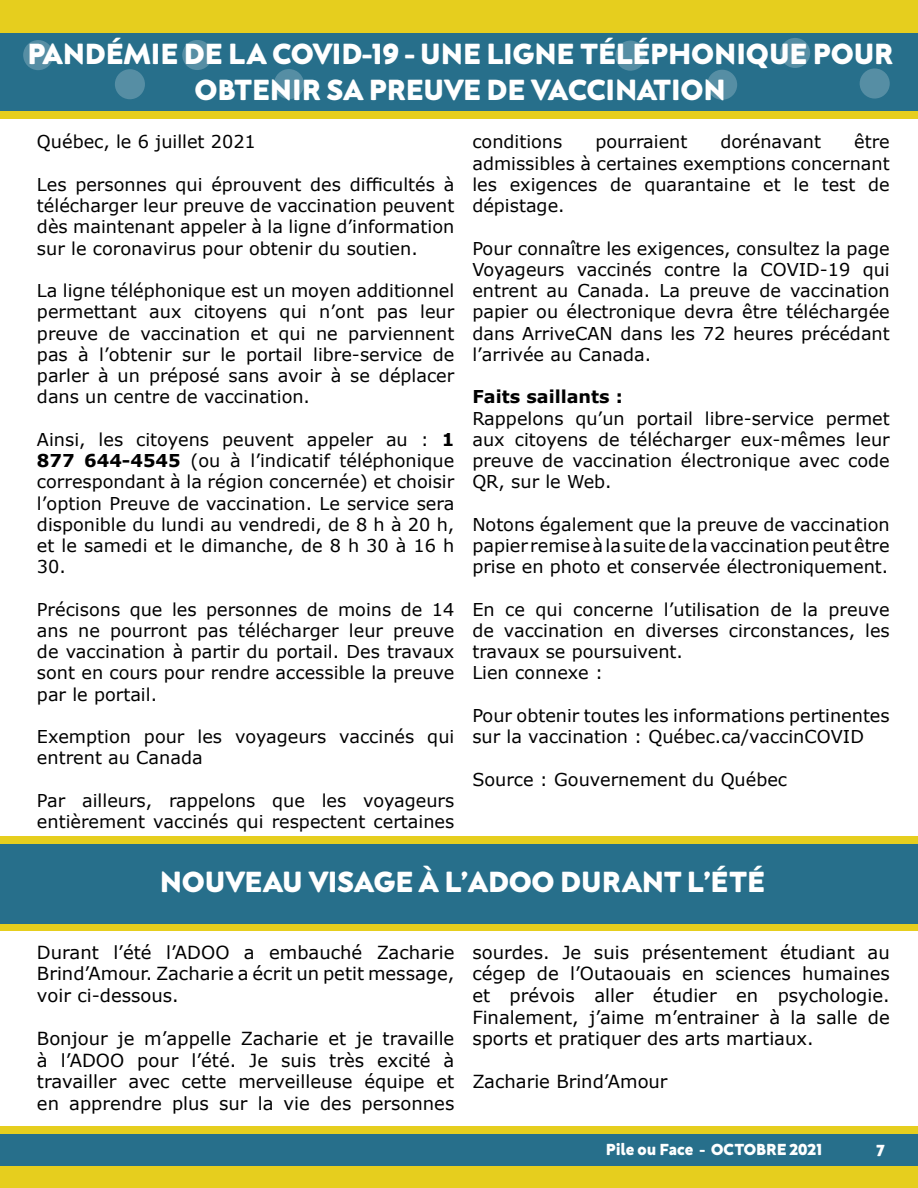
<style>
.page{position:relative;width:918px;height:1188px;background:#fff}
.page>*{position:absolute;margin:0;border:0;box-sizing:border-box;transform-origin:0 0}
.t1{font:800 30px/36px "Neufreit";color:#fff;text-align:center}
.t2{font:18px/21.6px "Verdana";color:#000;text-align:justify}
.t3{font:17.7px/21.3px "Verdana";color:#000;text-align:justify}
.t4{font:700 17.7px "Verdana";color:#000}
.t5{font:800 16.5px "Neufreit";color:#fff}
.s1{font-weight:700}
</style>
<div class="page">
<div style="left:0;top:1134px;width:918px;height:33px;background:#276f8b"></div>
<div style="left:0;top:1127px;width:918px;height:7px;background:#e6ce1e"></div>
<div style="left:0;top:1167px;width:918px;height:21px;background:#e6ce1e"></div>
<div style="left:0;top:32px;width:918px;height:79px;background:#276f8b"></div>
<div style="left:0;top:112px;width:918px;height:7px;background:#e6ce1e"></div>
<div style="left:0;top:923px;width:918px;height:7px;background:#e6ce1e"></div>
<div style="left:0;top:843px;width:918px;height:81px;background:#276f8b"></div>
<div style="left:0;top:836px;width:918px;height:7px;background:#e6ce1e"></div>
<div style="left:0;top:0;width:918px;height:32px;background:#e6ce1e"></div>
<div style="left:859px;top:68px;width:31px;height:31px;background:#568ea4;border-radius:50%"></div>
<div style="left:780px;top:38px;width:30px;height:30px;background:#568ea4;border-radius:50%"></div>
<div style="left:615px;top:40px;width:31px;height:31px;background:#568ea4;border-radius:50%"></div>
<div style="left:707px;top:69px;width:30px;height:31px;background:#568ea4;border-radius:50%"></div>
<div style="left:182px;top:40px;width:31px;height:30px;background:#568ea4;border-radius:50%"></div>
<div style="left:274px;top:69px;width:30px;height:30px;background:#568ea4;border-radius:50%"></div>
<div style="left:23px;top:40px;width:31px;height:30px;background:#568ea4;border-radius:50%"></div>
<div style="left:115px;top:69px;width:30px;height:31px;background:#568ea4;border-radius:50%"></div>
<h1 class="t1" style="left:28px;top:35px;width:867px">PANDÉMIE DE LA COVID-19 - UNE LIGNE TÉLÉPHONIQUE POUR<br>OBTENIR SA PREUVE DE VACCINATION</h1>
<p class="t3" style="left:37px;top:131px;width:220px">Québec, le 6 juillet 2021</p>
<p class="t3" style="left:37px;top:174px;width:419px">Les personnes qui éprouvent des difficultés à télécharger leur preuve de vaccination peuvent dès maintenant appeler à la ligne d’information sur le coronavirus pour obtenir du soutien.</p>
<p class="t3" style="left:37px;top:280px;width:419px">La ligne téléphonique est un moyen additionnel permettant aux citoyens qui n’ont pas leur preuve de vaccination et qui ne parviennent pas à l’obtenir sur le portail libre-service de parler à un préposé sans avoir à se déplacer dans un centre de vaccination.</p>
<p class="t3" style="left:37px;top:429px;width:419px">Ainsi, les citoyens peuvent appeler au : <span class="s1">1<br>877 644-4545</span> (ou à l’indicatif téléphonique correspondant à la région concernée) et choisir l’option Preuve de vaccination. Le service sera disponible du lundi au vendredi, de 8 h à 20 h, et le samedi et le dimanche, de 8 h 30 à 16 h 30.</p>
<p class="t3" style="left:37px;top:598px;width:419px">Précisons que les personnes de moins de 14 ans ne pourront pas télécharger leur preuve de vaccination à partir du portail. Des travaux sont en cours pour rendre accessible la preuve par le portail.</p>
<p class="t3" style="left:37px;top:726px;width:419px">Exemption pour les voyageurs vaccinés qui entrent au Canada</p>
<p class="t3" style="left:37px;top:790px;width:419px">Par ailleurs, rappelons que les voyageurs entièrement vaccinés qui respectent certaines</p>
<p class="t3" style="left:472px;top:131px;width:419px;text-indent:382px">être admissibles à certaines exemptions concernant les exigences de quarantaine et le test de dépistage.</p>
<p class="t3" style="left:472px;top:237px;width:419px">Pour connaître les exigences, consultez la page Voyageurs vaccinés contre la COVID-19 qui entrent au Canada. La preuve de vaccination papier ou électronique devra être téléchargée dans ArriveCAN dans les 72 heures précédant l’arrivée au Canada.</p>
<p class="t4" style="left:472px;top:384px;width:152px">Faits saillants :</p>
<p class="t3" style="left:472px;top:407px;width:419px">Rappelons qu’un portail libre-service permet aux citoyens de télécharger eux-mêmes leur preuve de vaccination électronique avec code QR, sur le Web.</p>
<p class="t3" style="left:472px;top:514px;width:419px">Notons également que la preuve de vaccination papier remise à la suite de la vaccination peut être prise en photo et conservée électroniquement.</p>
<p class="t3" style="left:472px;top:598px;width:419px;text-align:left">En ce qui concerne l’utilisation de la preuve de vaccination en diverses circonstances, les travaux se poursuivent.<br>Lien connexe :</p>
<p class="t3" style="left:472px;top:705px;width:419px">Pour obtenir toutes les informations pertinentes sur la vaccination : Québec.ca/vaccinCOVID</p>
<p class="t3" style="left:472px;top:768px;width:316px">Source : Gouvernement du Québec</p>
<p class="t3" style="left:472px;top:131px;width:92px">conditions</p>
<p class="t3" style="left:595px;top:131px;width:93px">pourraient</p>
<p class="t3" style="left:721px;top:131px;width:102px">dorénavant</p>
<h1 class="t1" style="left:160px;top:863px;width:606px">NOUVEAU VISAGE À L’ADOO DURANT L’ÉTÉ</h1>
<p class="t2" style="left:37px;top:941px;width:419px">Durant l’été l’ADOO a embauché Zacharie Brind’Amour. Zacharie a écrit un petit message, voir ci-dessous.</p>
<p class="t2" style="left:37px;top:1028px;width:419px">Bonjour je m’appelle Zacharie et je travaille à l’ADOO pour l’été. Je suis très excité à travailler avec cette merveilleuse équipe et en apprendre plus sur la vie des personnes</p>
<p class="t2" style="left:472px;top:941px;width:419px">sourdes. Je suis présentement étudiant au cégep de l’Outaouais en sciences humaines et prévois aller étudier en psychologie.<br>Finalement, j’aime m’entrainer à la salle de sports et pratiquer des arts martiaux.</p>
<p class="t2" style="left:472px;top:1071px;width:197px">Zacharie Brind’Amour</p>
<p class="t5" style="left:606px;top:1139px;width:218px">Pile ou Face - OCTOBRE 2021</p>
<p class="t5" style="left:876px;top:1141px;width:10px">7</p>
</div>
